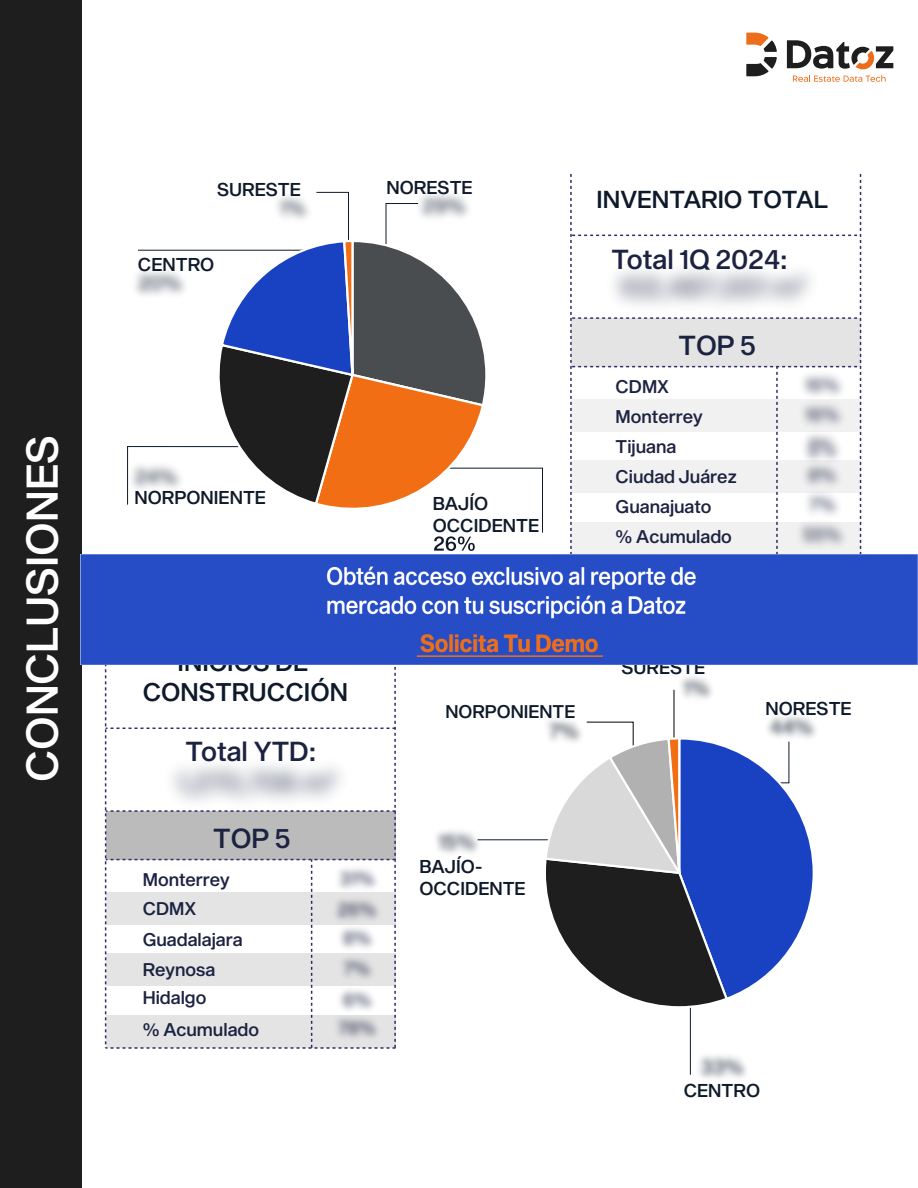
<style>
.page{position:relative;width:918px;height:1188px;background:#fff}
.page>*{position:absolute;margin:0;border:0;box-sizing:border-box;transform-origin:0 0}
.t1{font:43.5px "Sequel Sans Medium Head";color:#fff}
.t2{font:27px "Sequel Sans Medium Head";color:#1c2341}
.t3{font:25.05px/30.2px "Sequel Sans Medium Head";color:#0e1a2a;text-align:center}
.t4{font:24px "Sequel Sans Medium Head";color:#0e1a2a}
.t5{font:18.3px/21.9px "Sequel Sans Medium Head";color:#0e1a2a}
.t6{font:18px/30px "Sequel Sans Medium Head";color:#1c2341}
.t7{font:18px "Sequel Sans Medium Head";color:#0e1a2a}
</style>
<div class="page">
<div style="left:0;top:0;width:80px;height:1188px;background:#1e1e1e"></div>
<hr style="left:478px;top:839px;width:94px;height:1px;background:#0e1a2a">
<svg style="left:570px;top:174px;width:291px;height:381px"></svg>
<div style="left:571px;top:399px;width:290px;height:33px;background:#f1f1f1"></div>
<div style="left:571px;top:461px;width:290px;height:32px;background:#f1f1f1"></div>
<div style="left:571px;top:522px;width:290px;height:33px;background:#f1f1f1"></div>
<svg style="left:105px;top:665px;width:291px;height:384px"></svg>
<div style="left:106px;top:892px;width:289px;height:33px;background:#e4e4e4"></div>
<div style="left:106px;top:954px;width:289px;height:32px;background:#e4e4e4"></div>
<div style="left:106px;top:1015px;width:289px;height:33px;background:#e4e4e4"></div>
<svg style="left:746px;top:33px;width:31px;height:43px"></svg>
<svg style="left:787px;top:40px;width:106px;height:29px"></svg>
<svg style="left:793px;top:75px;width:93px;height:7px"></svg>
<svg style="left:543px;top:750px;width:270px;height:256px"></svg>
<img style="left:570px;top:222px;width:289px;height:133px">
<svg style="left:219px;top:242px;width:324px;height:309px"></svg>
<img style="left:369px;top:194px;width:149px;height:73px">
<img style="left:127px;top:415px;width:103px;height:123px">
<img style="left:135px;top:242px;width:100px;height:103px">
<img style="left:226px;top:191px;width:133px;height:79px">
<div style="left:751px;top:324px;width:111px;height:30px;background:#e4e4e4"></div>
<img style="left:751px;top:354px;width:111px;height:107px">
<img style="left:755px;top:384px;width:107px;height:30px">
<img style="left:755px;top:414px;width:107px;height:30px">
<img style="left:755px;top:444px;width:107px;height:30px">
<img style="left:750px;top:474px;width:144px;height:81px">
<img style="left:631px;top:676px;width:86px;height:74px">
<img style="left:390px;top:780px;width:138px;height:74px">
<img style="left:717px;top:716px;width:99px;height:72px">
<img style="left:672px;top:1006px;width:75px;height:73px">
<img style="left:495px;top:719px;width:136px;height:73px">
<img style="left:124px;top:718px;width:266px;height:132px">
<img style="left:286px;top:818px;width:141px;height:31px">
<img style="left:284px;top:849px;width:145px;height:119px">
<img style="left:284px;top:968px;width:112px;height:81px">
<img style="left:80px;top:555px;width:838px;height:110px">
<h1 class="t1" style="left:14px;top:738px;width:349px;rotate:-90deg">CONCLUSIONES</h1>
<h1 class="t1" style="left:11px;top:782px;width:349px;rotate:-90deg">CONCLUSIONES</h1>
<p class="t5" style="left:217px;top:179px;width:85px">SURESTE</p>
<p class="t5" style="left:138px;top:254px;width:78px">CENTRO</p>
<p class="t5" style="left:387px;top:178px;width:88px">NORESTE</p>
<p class="t5" style="left:134px;top:488px;width:133px">NORPONIENTE</p>
<p class="t5" style="left:433px;top:494px;width:108px">BAJÍO<br>OCCIDENTE</p>
<h3 class="t4" style="left:597px;top:183px;width:233px">INVENTARIO TOTAL</h3>
<h2 class="t2" style="left:611px;top:241px;width:178px">Total 1Q 2024:</h2>
<h2 class="t2" style="left:678px;top:326px;width:79px">TOP 5</h2>
<p class="t6" style="left:616px;top:373px;width:122px">CDMX<br>Monterrey<br>Tijuana<br>Ciudad Juárez<br>Guanajuato<br>% Acumulado</p>
<h3 class="t3" style="left:143px;top:648px;width:207px">INICIOS DE<br>CONSTRUCCIÓN</h3>
<h2 class="t2" style="left:186px;top:732px;width:132px">Total YTD:</h2>
<h2 class="t2" style="left:213px;top:819px;width:79px">TOP 5</h2>
<p class="t6" style="left:143px;top:866px;width:89px">Monterrey</p>
<p class="t6" style="left:143px;top:894px;width:55px">CDMX</p>
<p class="t6" style="left:143px;top:926px;width:101px">Guadalajara<br>Reynosa</p>
<p class="t6" style="left:143px;top:983px;width:65px">Hidalgo</p>
<p class="t6" style="left:143px;top:1016px;width:118px">% Acumulado</p>
<p class="t5" style="left:621px;top:657px;width:85px">SURESTE</p>
<p class="t7" style="left:446px;top:699px;width:131px">NORPONIENTE</p>
<p class="t5" style="left:766px;top:698px;width:88px">NORESTE</p>
<p class="t5" style="left:419px;top:857px;width:108px">BAJÍO-<br>OCCIDENTE</p>
<p class="t5" style="left:684px;top:1081px;width:78px">CENTRO</p>
</div>
